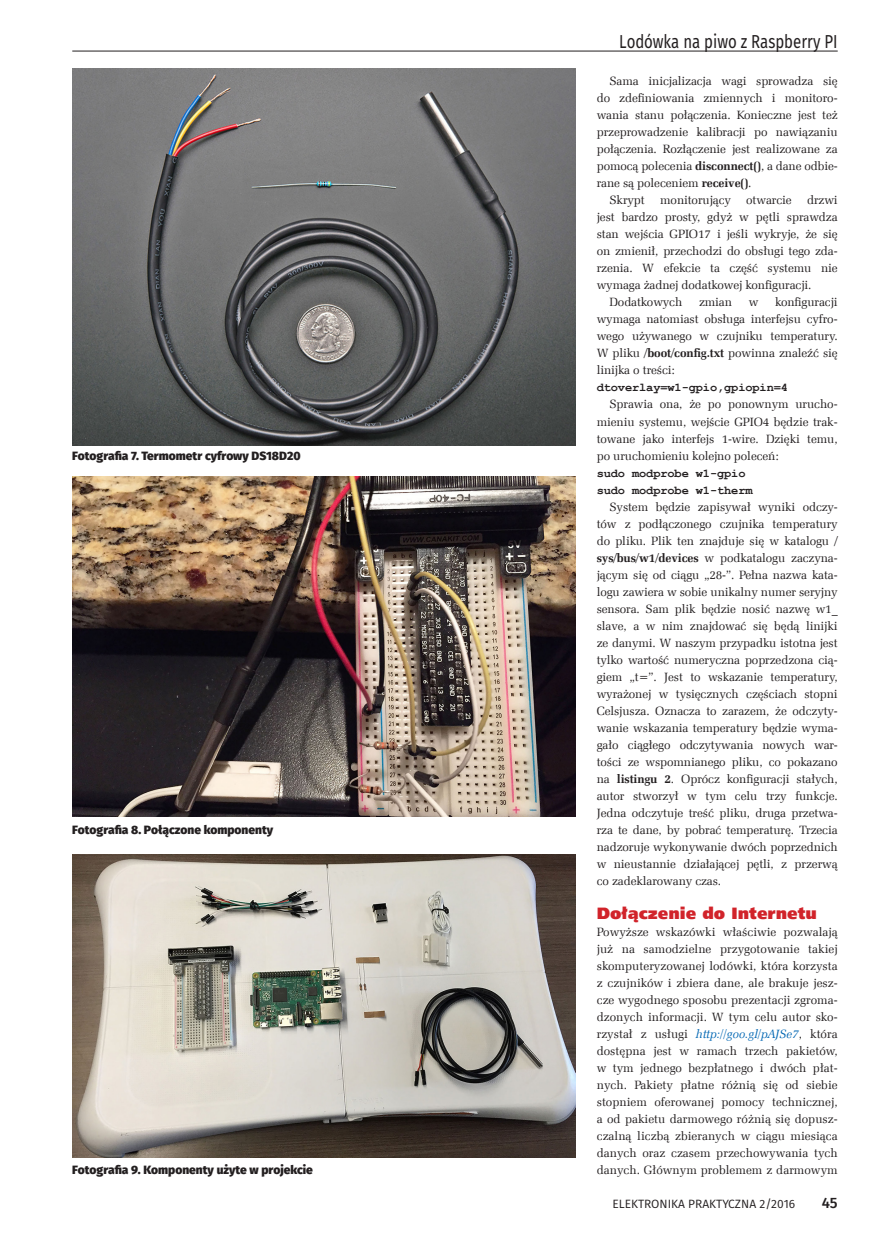
<style>
.page{position:relative;width:893px;height:1234px;background:#fff}
.page>*{position:absolute;margin:0;border:0;box-sizing:border-box;transform-origin:0 0}
.t1{font:18.75px "Fira Sans";color:#231f20;scale:.8 1}
._3_Srodtytul_kurs{font:16.5px "Humnst 777 X Blk EU";color:#d1232a}
.t2{font:500 15px "Fira Sans";color:#231f20}
._1_Body{font:12px/17px "Zapf Ellipt EU";letter-spacing:-.01em;color:#231f20;text-align:justify}
._4_Podpis{font:800 12px "Fira Sans";color:#231f20}
._1_Body-2{font:700 12px "Courier New";letter-spacing:-.01em;color:#231f20}
.t3{font:12px "Fira Sans";color:#231f20}
.s1{font-weight:700}
.s2{font-style:italic;color:#0166b3}
</style>
<div class="page">
<img style="left:72px;top:854px;width:503px;height:302px">
<img style="left:72px;top:68px;width:503px;height:377px">
<img style="left:72px;top:477px;width:503px;height:339px">
<hr style="left:72px;top:51px;width:766px;height:1px;background:#231f20">
<p class="_4_Podpis" style="left:72px;top:447px;width:230px">Fotografia 7. Termometr cyfrowy DS18D20</p>
<p class="_4_Podpis" style="left:72px;top:821px;width:202px">Fotografia 8. Połączone komponenty</p>
<p class="_4_Podpis" style="left:72px;top:1161px;width:242px">Fotografia 9. Komponenty użyte w projekcie</p>
<p class="t1" style="left:619px;top:28px;width:275px">Lodówka na piwo z Raspberry PI</p>
<p class="_1_Body" style="left:597px;top:73px;width:242px;text-indent:13px">Sama inicjalizacja wagi sprowadza się do zdefiniowania zmiennych i monitoro&shy;wania stanu połączenia. Konieczne jest też przeprowadzenie kalibracji po nawiązaniu połączenia. Rozłączenie jest realizowane za pomocą polecenia <span class="s1">disconnect()</span>, a dane odbie&shy;rane są poleceniem <span class="s1">receive()</span>.</p>
<p class="_1_Body" style="left:609px;top:192px;width:37px">Skrypt</p>
<p class="_1_Body" style="left:660px;top:192px;width:72px">monitorujący</p>
<p class="_1_Body" style="left:746px;top:192px;width:47px">otwarcie</p>
<p class="_1_Body" style="left:597px;top:192px;width:242px;text-indent:210px">drzwi jest bardzo prosty, gdyż w pętli sprawdza stan wejścia GPIO17 i jeśli wykryje, że się on zmienił, przechodzi do obsługi tego zda&shy;rzenia. W efekcie ta część systemu nie wymaga żadnej dodatkowej konfiguracji.</p>
<p class="_1_Body" style="left:609px;top:294px;width:74px">Dodatkowych</p>
<p class="_1_Body" style="left:699px;top:294px;width:34px">zmian</p>
<p class="_1_Body" style="left:749px;top:294px;width:11px">w</p>
<p class="_1_Body" style="left:597px;top:294px;width:242px;text-indent:178px">konfiguracji wymaga natomiast obsługa interfejsu cyfro&shy;wego używanego w czujniku temperatury.<br>W pliku <span class="s1">/boot/config.txt</span> powinna znaleźć się linijka o treści:</p>
<p class="_1_Body-2" style="left:597px;top:380px;width:193px">dtoverlay=w1-gpio,gpiopin=4</p>
<p class="_1_Body" style="left:597px;top:396px;width:242px;text-indent:13px">Sprawia ona, że po ponownym urucho&shy;mieniu systemu, wejście GPIO4 będzie trak&shy;towane jako interfejs 1-wire. Dzięki temu, po uruchomieniu kolejno poleceń:</p>
<p class="_1_Body-2" style="left:597px;top:465px;width:150px">sudo modprobe w1-gpio</p>
<p class="_1_Body-2" style="left:597px;top:482px;width:157px">sudo modprobe w1-therm</p>
<p class="_1_Body" style="left:597px;top:498px;width:242px;text-indent:13px">System będzie zapisywał wyniki odczy&shy;tów z podłączonego czujnika temperatury do pliku. Plik ten znajduje się w katalogu <span class="s1">/ sys/bus/w1/devices</span> w podkatalogu zaczyna&shy;jącym się od ciągu „28-”. Pełna nazwa kata&shy;logu zawiera w sobie unikalny numer seryjny sensora. Sam plik będzie nosić nazwę w1_ slave, a w nim znajdować się będą linijki ze danymi. W naszym przypadku istotna jest tylko wartość numeryczna poprzedzona cią&shy;giem „t=”. Jest to wskazanie temperatury, wyrażonej w tysięcznych częściach stopni Celsjusza. Oznacza to zarazem, że odczyty&shy;wanie wskazania temperatury będzie wyma&shy;gało ciągłego odczytywania nowych war&shy;tości ze wspomnianego pliku, co pokazano na <span class="s1">listingu 2</span>. Oprócz konfiguracji stałych, autor stworzył w tym celu trzy funkcje.<br>Jedna odczytuje treść pliku, druga przetwa&shy;rza te dane, by pobrać temperaturę. Trzecia nadzoruje wykonywanie dwóch poprzednich w nieustannie działającej pętli, z przerwą co zadeklarowany czas.</p>
<p class="_3_Srodtytul_kurs" style="left:597px;top:902px;width:222px">Dołączenie do Internetu</p>
<p class="_1_Body" style="left:597px;top:923px;width:242px">Powyższe wskazówki właściwie pozwalają już na samodzielne przygotowanie takiej skomputeryzowanej lodówki, która korzysta z czujników i zbiera dane, ale brakuje jesz&shy;cze wygodnego sposobu prezentacji zgroma&shy;dzonych informacji. W tym celu autor sko&shy;rzystał z usługi <span class="s2">http://goo.gl/pAJSe7</span>, która dostępna jest w ramach trzech pakietów, w tym jednego bezpłatnego i dwóch płat&shy;nych. Pakiety płatne różnią się od siebie stopniem oferowanej pomocy technicznej, a od pakietu darmowego różnią się dopusz&shy;czalną liczbą zbieranych w ciągu miesiąca danych oraz czasem przechowywania tych danych. Głównym problemem z darmowym</p>
<p class="t3" style="left:612px;top:1195px;width:184px">ELEKTRONIKA PRAKTYCZNA 2/2016</p>
<p class="t2" style="left:822px;top:1192px;width:18px">45</p>
</div>
